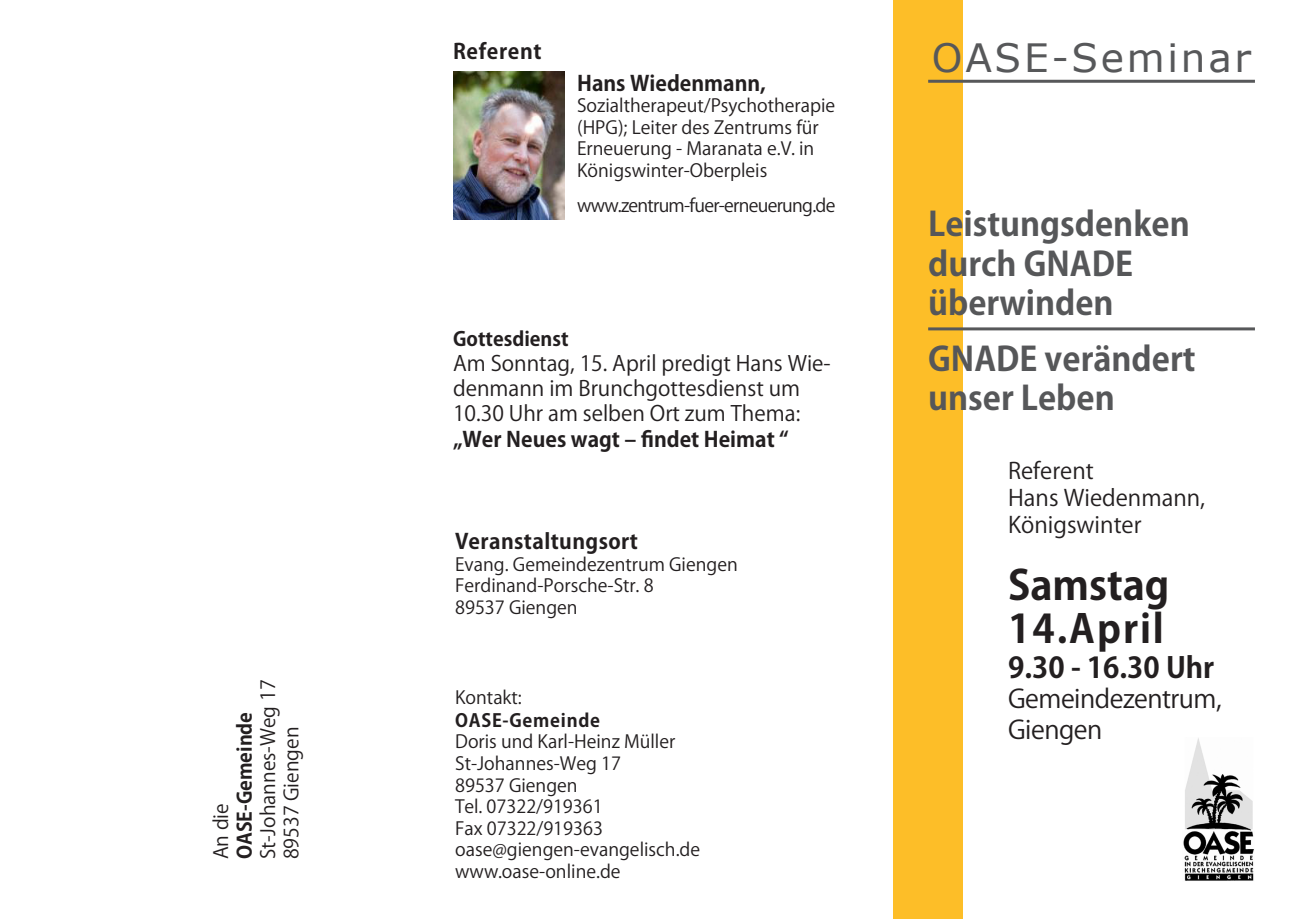
<style>
.page{position:relative;width:1289px;height:919px;background:#fff}
.page>*{position:absolute;margin:0;border:0;box-sizing:border-box;transform-origin:0 0}
.t1{font:700 40.5px "Koz Go Pro";color:#231f20}
.t2{font:39px "Verdana";letter-spacing:.07em;color:#57585a}
.t3{font:700 39px "Koz Go Pro";letter-spacing:.05em;color:#231f20}
.t4{font:700 33px/39.6px "Koz Go Pro";color:#565759}
.t5{font:700 28.5px "Koz Go Pro";color:#231f20}
.t6{font:25.5px/30.6px "Koz Go Pro";letter-spacing:-.02em;color:#231f20}
.t7{font:22.5px/27px "Koz Go Pro";color:#231f20}
.t8{font:21px/25.2px "Koz Go Pro";color:#231f20}
.t9{font:700 21px "Koz Go Pro";letter-spacing:.02em;color:#231f20}
.t10{font:700 21px "Koz Go Pro";color:#231f20}
.t11{font:19.5px/23.4px "Koz Go Pro";color:#231f20}
.t12{font:700 19.5px "Koz Go Pro";color:#231f20}
.t13{font:18px/21.6px "Koz Go Pro";color:#231f20}
.t14{font:18px "Koz Go Pro";letter-spacing:-.04em;color:#231f20}
.s1{font-weight:700}
</style>
<div class="page">
<div style="left:893px;top:0;width:69px;height:918px;background:#fdbe28"></div>
<img style="left:1183px;top:738px;width:71px;height:143px">
<hr style="left:928px;top:80px;width:326px;height:3px;background:#57585a">
<img style="left:453px;top:72px;width:112px;height:147px">
<hr style="left:928px;top:327px;width:326px;height:3px;background:#57585a">
<p class="t11" style="left:210px;top:859px;width:181px;rotate:-90deg">An die<br><span class="s1">OASE-Gemeinde<br></span>St-Johannes-Weg 17<br>89537 Giengen</p>
<p class="t9" style="left:453px;top:38px;width:90px">Referent</p>
<p class="t10" style="left:577px;top:69px;width:190px">Hans Wiedenmann,</p>
<p class="t13" style="left:577px;top:95px;width:259px">Sozialtherapeut/Psychotherapie (HPG); Leiter des Zentrums für<br>Erneuerung - Maranata e.V. in<br>Königswinter-Oberpleis</p>
<p class="t14" style="left:577px;top:193px;width:260px">www.zentrum-fuer-erneuerung.de</p>
<p class="t12" style="left:453px;top:326px;width:117px">Gottesdienst</p>
<p class="t8" style="left:453px;top:351px;width:379px">Am Sonntag, 15. April predigt Hans Wie&shy;denmann im Brunchgottesdienst um 10.30 Uhr am selben Ort zum Thema: <span class="s1">„Wer Neues wagt – findet Heimat “</span></p>
<p class="t9" style="left:455px;top:527px;width:184px">Veranstaltungsort</p>
<p class="t13" style="left:455px;top:553px;width:284px">Evang. Gemeindezentrum Giengen</p>
<p class="t13" style="left:455px;top:575px;width:200px">Ferdinand-Porsche-Str. 8<br>89537 Giengen</p>
<p class="t13" style="left:455px;top:687px;width:221px;line-height:22px">Kontakt:<br><span class="s1">OASE-Gemeinde<br></span>Doris und Karl-Heinz Müller</p>
<p class="t13" style="left:455px;top:753px;width:167px">St-Johannes-Weg 17</p>
<p class="t13" style="left:455px;top:774px;width:124px">89537 Giengen</p>
<p class="t13" style="left:455px;top:796px;width:149px">Tel. 07322/919361</p>
<p class="t13" style="left:455px;top:817px;width:149px">Fax 07322/919363</p>
<p class="t13" style="left:455px;top:839px;width:246px">oase@giengen-evangelisch.de</p>
<p class="t13" style="left:455px;top:861px;width:167px">www.oase-online.de</p>
<p class="t2" style="left:931px;top:31px;width:321px">OASE-Seminar</p>
<p class="t4" style="left:928px;top:206px;width:263px">Leistungsdenken durch GNADE überwinden</p>
<p class="t4" style="left:928px;top:341px;width:269px">GNADE verändert unser Leben</p>
<p class="t7" style="left:1008px;top:457px;width:198px">Referent<br>Hans Wiedenmann,<br>Königswinter</p>
<p class="t1" style="left:1008px;top:559px;width:163px">Samstag</p>
<p class="t3" style="left:1008px;top:604px;width:157px">14.April</p>
<p class="t5" style="left:1008px;top:648px;width:207px">9.30 - 16.30 Uhr</p>
<p class="t6" style="left:1008px;top:684px;width:215px">Gemeindezentrum,<br>Giengen</p>
</div>
